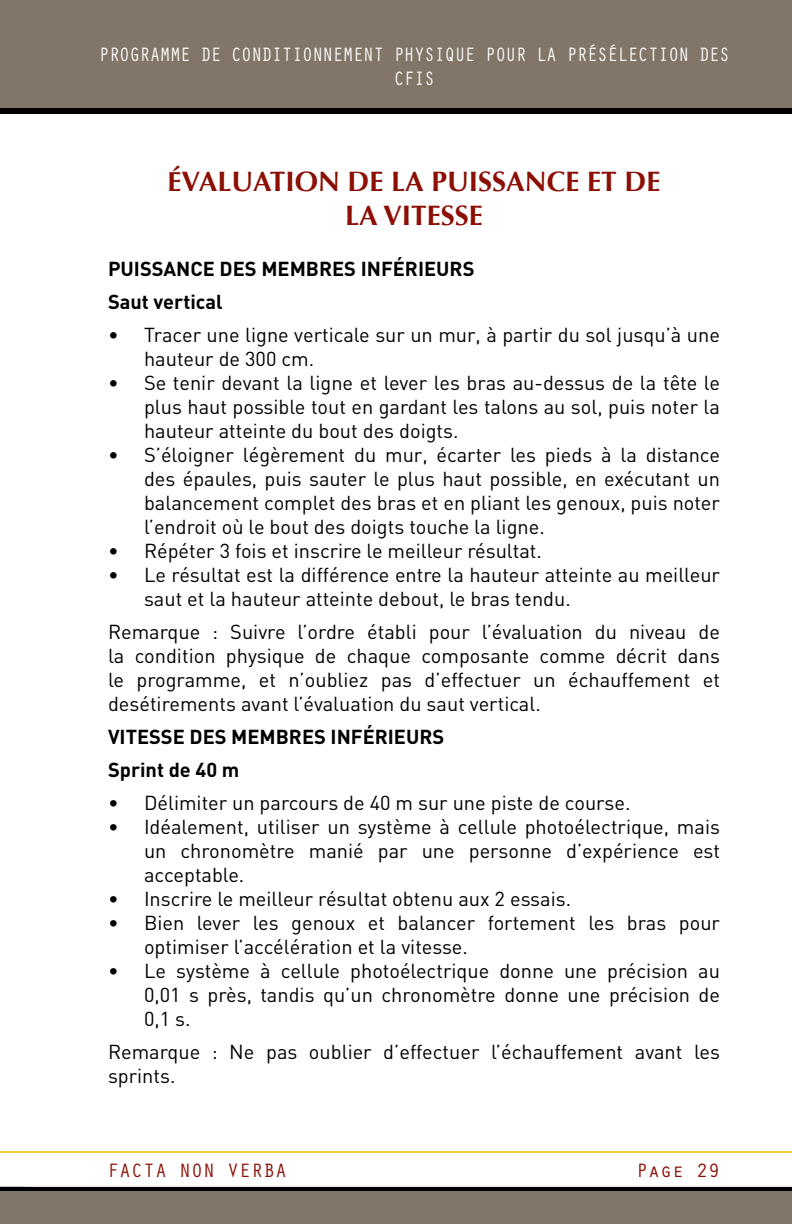
<style>
.page{position:relative;width:792px;height:1224px;background:#fff}
.page>*{position:absolute;margin:0;border:0;box-sizing:border-box;transform-origin:0 0}
.t1{font:700 28px/33.6px "Optima";color:#8b0f04;text-align:center}
.t2{font:20px/24px "DIN";color:#000;text-align:justify}
.t3{font:700 20px/33px "DIN";color:#000}
.t4{font:20px/24px "Orator Std";letter-spacing:-.035em;color:#fff;text-align:center;scale:.9 1}
.t5{font:20px "Orator Std";color:#8b0f04}
</style>
<div class="page">
<div style="left:0;top:108px;width:792px;height:6px;background:#000"></div>
<div style="left:0;top:1187px;width:792px;height:8px;background:#000"></div>
<div style="left:0;top:1191px;width:792px;height:33px;background:#827668"></div>
<div style="left:0;top:0;width:792px;height:108px;background:#827668"></div>
<hr style="left:0;top:1151px;width:792px;height:2px;background:#f2cc31">
<p class="t4" style="left:99px;top:41px;width:703px">PROGRAMME DE CONDITIONNEMENT PHYSIQUE POUR LA PRÉSÉLECTION DES<br>CFIS</p>
<h1 class="t1" style="left:168px;top:165px;width:494px">ÉVALUATION DE LA PUISSANCE ET DE<br>LA VITESSE</h1>
<p class="t3" style="left:108px;top:251px;width:368px">PUISSANCE DES MEMBRES INFÉRIEURS<br>Saut vertical</p>
<p class="t2" style="left:144px;top:322px;width:578px;text-indent:-36px">• Tracer une ligne verticale sur un mur, à partir du sol jusqu’à une hauteur de 300 cm.</p>
<p class="t2" style="left:144px;top:370px;width:578px;text-indent:-36px">• Se tenir devant la ligne et lever les bras au-dessus de la tête le plus haut possible tout en gardant les talons au sol, puis noter la hauteur atteinte du bout des doigts.</p>
<p class="t2" style="left:144px;top:442px;width:578px;text-indent:-36px">• S’éloigner légèrement du mur, écarter les pieds à la distance des épaules, puis sauter le plus haut possible, en exécutant un balancement complet des bras et en pliant les genoux, puis noter l’endroit où le bout des doigts touche la ligne.</p>
<p class="t2" style="left:108px;top:538px;width:435px">• Répéter 3 fois et inscrire le meilleur résultat.</p>
<p class="t2" style="left:144px;top:562px;width:578px;text-indent:-36px">• Le résultat est la différence entre la hauteur atteinte au meilleur saut et la hauteur atteinte debout, le bras tendu.</p>
<p class="t2" style="left:108px;top:619px;width:614px">Remarque : Suivre l’ordre établi pour l’évaluation du niveau de la condition physique de chaque composante comme décrit dans le programme, et n’oubliez pas d’effectuer un échauffement et desétirements avant l’évaluation du saut vertical.</p>
<p class="t3" style="left:108px;top:719px;width:338px">VITESSE DES MEMBRES INFÉRIEURS<br>Sprint de 40 m</p>
<p class="t2" style="left:108px;top:790px;width:524px">• Délimiter un parcours de 40 m sur une piste de course.</p>
<p class="t2" style="left:144px;top:814px;width:578px;text-indent:-36px">• Idéalement, utiliser un système à cellule photoélectrique, mais un chronomètre manié par une personne d’expérience est acceptable.</p>
<p class="t2" style="left:108px;top:886px;width:465px">• Inscrire le meilleur résultat obtenu aux 2 essais.</p>
<p class="t2" style="left:144px;top:910px;width:578px;text-indent:-36px">• Bien lever les genoux et balancer fortement les bras pour optimiser l’accélération et la vitesse.</p>
<p class="t2" style="left:144px;top:958px;width:578px;text-indent:-36px">• Le système à cellule photoélectrique donne une précision au 0,01 s près, tandis qu’un chronomètre donne une précision de 0,1 s.</p>
<p class="t2" style="left:108px;top:1039px;width:614px">Remarque : Ne pas oublier d’effectuer l’échauffement avant les sprints.</p>
<p class="t5" style="left:107px;top:1156px;width:182px">FACTA NON VERBA</p>
<p class="t5" style="left:636px;top:1156px;width:85px">Page 29</p>
</div>
